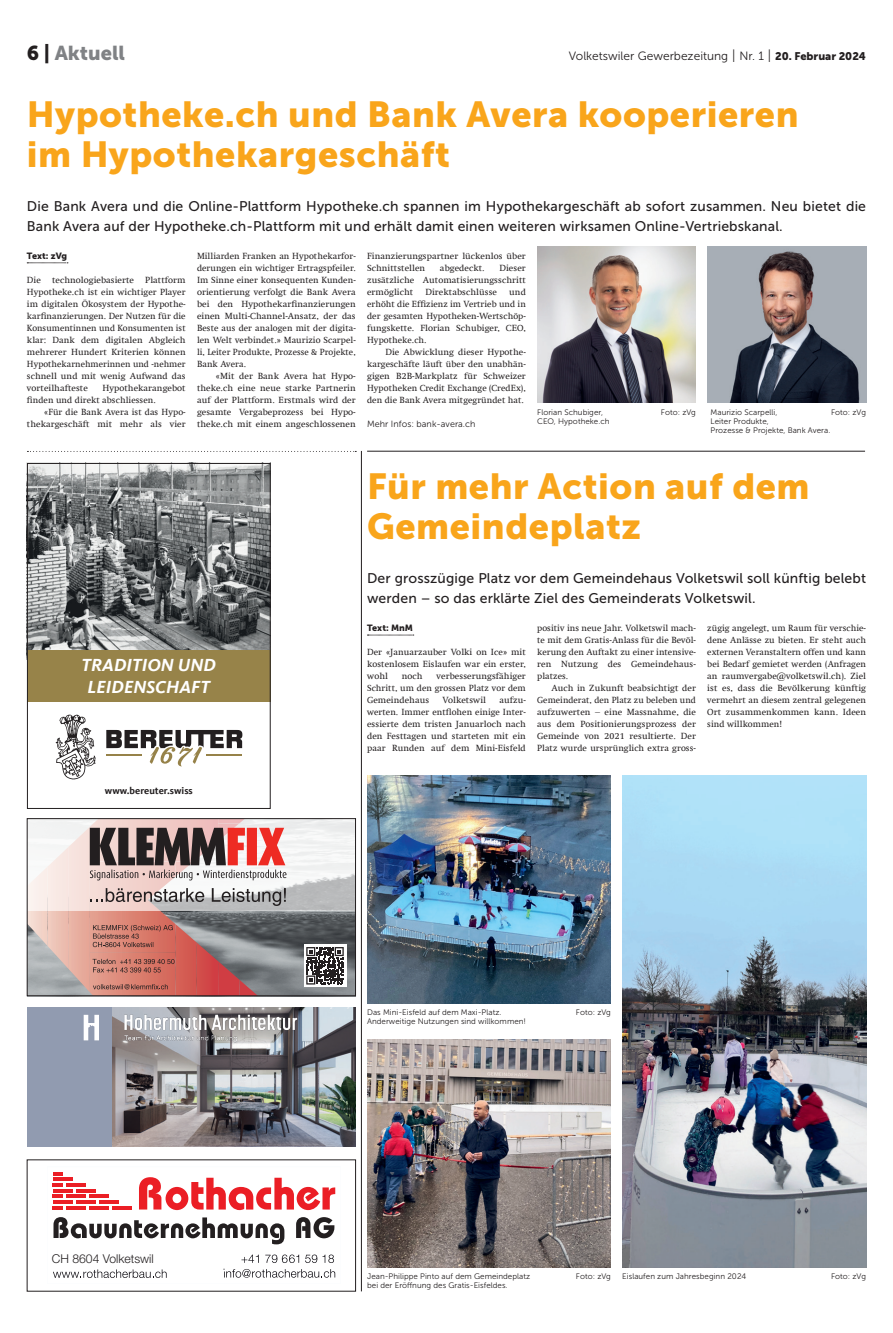
<style>
.page{position:relative;width:893px;height:1333px;background:#fff}
.page>*{position:absolute;margin:0;border:0;box-sizing:border-box;transform-origin:0 0}
.t1{font:36px/40px "Museo Sans 900";letter-spacing:.015em;color:#f9a51b}
.t2{font:20px "Museo Sans 900";color:#808285}
.t3{font:italic 700 18px/21.6px "Kievit Offc";color:#fff;text-align:center}
.t4{font:14px/20px "Museo Sans 500";letter-spacing:.01em;color:#231f20}
.t5{font:300 12.2px "Helvetica Neue";color:#231f20}
.t6{font:12px "Museo Sans 300";color:#231f20}
.t7{font:700 10px "Kievit Offc";color:#231f20}
.t8{font:9px/12px "Swift Com";letter-spacing:.005em;color:#231f20;text-align:justify}
.t9{font:9px "Museo Sans 300";letter-spacing:.005em;color:#231f20}
.t10{font:9px "Museo Sans 900";letter-spacing:.005em;color:#231f20}
.t11{font:8px/9px "Museo Sans 300";letter-spacing:.005em;color:#231f20}
.s1{color:#231f20}
.s2{font-family:"Museo Sans 100";font-size:18px}
.s3{font-family:"Museo Sans 900";font-size:11px}
</style>
<div class="page">
<svg style="left:367px;top:634px;width:47px;height:1px"></svg>
<img style="left:367px;top:1039px;width:244px;height:228px">
<img style="left:367px;top:775px;width:244px;height:228px">
<svg style="left:27px;top:262px;width:41px;height:1px"></svg>
<img style="left:707px;top:247px;width:159px;height:156px">
<img style="left:537px;top:247px;width:159px;height:156px">
<img style="left:29px;top:465px;width:240px;height:185px">
<div style="left:27px;top:650px;width:244px;height:51px;background:#978349"></div>
<svg style="left:106px;top:730px;width:136px;height:36px"></svg>
<div style="left:27px;top:463px;width:244px;height:346px;border:1px solid #231f20"></div>
<svg style="left:56px;top:714px;width:40px;height:65px"></svg>
<svg style="left:27px;top:451px;width:329px;height:1px"></svg>
<hr style="left:367px;top:451px;width:498px;height:1px;background:#231f20">
<hr style="left:361px;top:451px;width:1px;height:840px;background:#231f20">
<img style="left:29px;top:911px;width:325px;height:82px">
<img style="left:68px;top:911px;width:22px;height:81px">
<img style="left:47px;top:911px;width:22px;height:58px">
<img style="left:29px;top:911px;width:18px;height:34px">
<img style="left:90px;top:911px;width:86px;height:41px">
<img style="left:175px;top:923px;width:22px;height:70px">
<img style="left:197px;top:942px;width:21px;height:51px">
<img style="left:90px;top:952px;width:86px;height:41px">
<img style="left:218px;top:961px;width:22px;height:32px">
<img style="left:240px;top:979px;width:18px;height:14px">
<svg style="left:29px;top:820px;width:325px;height:91px"></svg>
<svg style="left:90px;top:827px;width:197px;height:53px"></svg>
<svg style="left:90px;top:888px;width:114px;height:14px;background:#b3a5a3"></svg>
<svg style="left:212px;top:888px;width:74px;height:17px"></svg>
<svg style="left:93px;top:924px;width:80px;height:23px;background:#bc7063"></svg>
<svg style="left:93px;top:958px;width:82px;height:14px"></svg>
<div style="left:304px;top:944px;width:42px;height:43px;background:#fff"></div>
<svg style="left:306px;top:947px;width:38px;height:37px"></svg>
<svg style="left:93px;top:984px;width:75px;height:5px"></svg>
<div style="left:27px;top:818px;width:329px;height:177px;border:1px solid #231f20"></div>
<svg style="left:139px;top:1177px;width:196px;height:32px"></svg>
<svg style="left:112px;top:1206px;width:20px;height:3px"></svg>
<svg style="left:89px;top:1206px;width:20px;height:3px"></svg>
<svg style="left:66px;top:1206px;width:20px;height:3px"></svg>
<svg style="left:53px;top:1206px;width:10px;height:3px"></svg>
<svg style="left:99px;top:1200px;width:19px;height:3px"></svg>
<svg style="left:76px;top:1200px;width:20px;height:3px"></svg>
<svg style="left:53px;top:1200px;width:20px;height:3px"></svg>
<hr style="left:89px;top:1194px;width:20px;height:4px;background:#eb1e25">
<hr style="left:66px;top:1194px;width:20px;height:4px;background:#eb1e25">
<hr style="left:53px;top:1194px;width:10px;height:4px;background:#eb1e25">
<svg style="left:76px;top:1189px;width:20px;height:3px"></svg>
<svg style="left:53px;top:1189px;width:20px;height:3px"></svg>
<hr style="left:66px;top:1183px;width:20px;height:3px;background:#eb1e25">
<svg style="left:53px;top:1183px;width:10px;height:3px"></svg>
<hr style="left:53px;top:1177px;width:20px;height:3px;background:#eb1e25">
<svg style="left:53px;top:1172px;width:10px;height:3px"></svg>
<svg style="left:241px;top:1254px;width:18px;height:8px"></svg>
<svg style="left:265px;top:1254px;width:34px;height:8px"></svg>
<svg style="left:305px;top:1254px;width:29px;height:8px"></svg>
<svg style="left:53px;top:1269px;width:114px;height:8px"></svg>
<svg style="left:224px;top:1268px;width:111px;height:9px"></svg>
<svg style="left:54px;top:1217px;width:230px;height:27px"></svg>
<svg style="left:296px;top:1217px;width:38px;height:21px"></svg>
<div style="left:27px;top:1007px;width:86px;height:139px;background:#919bb0"></div>
<img style="left:112px;top:1007px;width:244px;height:139px">
<img style="left:112px;top:1007px;width:208px;height:58px">
<svg style="left:84px;top:1014px;width:15px;height:26px"></svg>
<img style="left:622px;top:775px;width:244px;height:492px">
<h2 class="t2" style="left:27px;top:42px;width:100px"><span class="s1">6 |</span> Aktuell</h2>
<h3 class="t6" style="left:569px;top:49px;width:299px">Volketswiler Gewerbezeitung <span class="s2">I</span> Nr. 1 <span class="s2">I</span> <span class="s3">20. Februar 2024</span></h3>
<h1 class="t1" style="left:27px;top:94px;width:773px">Hypotheke.ch und Bank Avera kooperieren im Hypothekargeschäft</h1>
<p class="t4" style="left:27px;top:196px;width:841px">Die Bank Avera und die Online-Plattform Hypotheke.ch spannen im Hypothekargeschäft ab sofort zusammen. Neu bietet die<br>Bank Avera auf der Hypotheke.ch-Plattform mit und erhält damit einen weiteren wirksamen Online-Vertriebskanal.</p>
<p class="t10" style="left:27px;top:250px;width:42px">Text: zVg</p>
<p class="t8" style="left:27px;top:274px;width:160px">Die technologiebasierte Plattform Hypotheke.ch ist ein wichtiger Player im digitalen Ökosystem der Hypothe&shy;karfinanzierungen. Der Nutzen für die Konsumentinnen und Konsumenten ist klar: Dank dem digitalen Abgleich mehrerer Hundert Kriterien können Hypothekarnehmerinnen und -nehmer schnell und mit wenig Aufwand das vorteilhafteste</p>
<p class="t8" style="left:197px;top:250px;width:160px">Milliarden Franken an Hypothekarfor&shy;derungen ein wichtiger Ertragspfeiler.<br>Im Sinne einer konsequenten Kunden&shy;orientierung verfolgt die Bank Avera bei den Hypothekarfinanzierungen einen Multi-Channel-Ansatz, der das Beste aus der analogen mit der digita&shy;len Welt verbindet.» Maurizio Scarpel&shy;li, Leiter Produkte, Prozesse &amp; Projekte, Bank Avera.</p>
<p class="t8" style="left:197px;top:370px;width:160px;text-indent:19px">«Mit der Bank Avera hat Hypo&shy;theke.ch eine neue starke Partnerin auf der Plattform. Erstmals wird der gesamte Vergabeprozess bei Hypo&shy;theke.ch mit einem angeschlossenen</p>
<p class="t8" style="left:367px;top:250px;width:160px">Finanzierungspartner lückenlos über<br>Schnittstellen</p>
<p class="t8" style="left:440px;top:262px;width:46px">abgedeckt.</p>
<p class="t8" style="left:367px;top:262px;width:160px;text-indent:132px">Dieser zusätzliche Automatisierungsschritt ermöglicht</p>
<p class="t8" style="left:367px;top:286px;width:160px;text-indent:142px">und erhöht die Effizienz im Vertrieb und in der gesamten Hypotheken-Wertschöp&shy;fungskette. Florian Schubiger, CEO, Hypotheke.ch.</p>
<p class="t8" style="left:367px;top:346px;width:160px;text-indent:18px">Die Abwicklung dieser Hypothe&shy;kargeschäfte läuft über den unabhän&shy;gigen B2B-Markplatz für Schweizer Hypotheken Credit Exchange (CredEx), den die Bank Avera mitgegründet hat.</p>
<p class="t9" style="left:367px;top:419px;width:110px">Mehr Infos: bank-avera.ch</p>
<p class="t8" style="left:425px;top:286px;width:73px">Direktabschlüsse</p>
<p class="t8" style="left:27px;top:382px;width:160px;text-indent:75px">Hypothekarangebot finden und direkt abschliessen.</p>
<p class="t8" style="left:27px;top:406px;width:160px;text-align:right">«Für die Bank Avera ist das Hypo&shy;thekargeschäft mit mehr als vier</p>
<p class="t11" style="left:537px;top:408px;width:67px">Florian Schubiger,</p>
<p class="t11" style="left:661px;top:408px;width:36px">Foto: zVg</p>
<p class="t11" style="left:537px;top:417px;width:74px">CEO, Hypotheke.ch</p>
<p class="t11" style="left:711px;top:408px;width:68px">Maurizio Scarpelli,</p>
<p class="t11" style="left:831px;top:408px;width:36px">Foto: zVg</p>
<p class="t11" style="left:711px;top:417px;width:121px">Leiter Produkte,<br>Prozesse &amp; Projekte, Bank Avera.</p>
<h3 class="t3" style="left:82px;top:654px;width:136px">TRADITION UND<br>LEIDENSCHAFT</h3>
<p class="t7" style="left:105px;top:785px;width:89px">www.bereuter.swiss</p>
<h3 class="t5" style="left:52px;top:1248px;width:103px">CH 8604 Volketswil</h3>
<h1 class="t1" style="left:367px;top:466px;width:444px">Für mehr Action auf dem<br>Gemeindeplatz</h1>
<h3 class="t4" style="left:367px;top:568px;width:500px">Der grosszügige Platz vor dem Gemeindehaus Volketswil soll künftig belebt werden – so das erklärte Ziel des Gemeinderats Volketswil.</h3>
<p class="t10" style="left:367px;top:622px;width:47px">Text: MnM</p>
<p class="t8" style="left:367px;top:646px;width:160px">Der «Januarzauber Volki on Ice» mit kostenlosem Eislaufen war ein erster, wohl</p>
<p class="t8" style="left:707px;top:622px;width:160px">zügig angelegt, um Raum für verschie&shy;dene Anlässe zu bieten. Er steht auch externen Veranstaltern offen und kann bei Bedarf gemietet werden (Anfragen an raumvergabe@volketswil.ch). Ziel ist es, dass die Bevölkerung künftig vermehrt an diesem zentral gelegenen Ort zusammenkommen kann. Ideen sind willkommen!</p>
<p class="t8" style="left:537px;top:622px;width:160px">positiv ins neue Jahr. Volketswil mach&shy;te mit dem Gratis-Anlass für die Bevöl&shy;kerung den Auftakt zu einer intensive&shy;ren Nutzung des Gemeindehaus&shy;platzes.</p>
<p class="t8" style="left:537px;top:682px;width:160px;text-indent:14px">Auch in Zukunft beabsichtigt der Gemeinderat, den Platz zu beleben und aufzuwerten – eine Massnahme, die aus dem Positionierungsprozess der Gemeinde von 2021 resultierte. Der Platz wurde ursprünglich extra gross-</p>
<p class="t8" style="left:367px;top:670px;width:160px;text-indent:69px">verbesserungsfähiger Schritt, um den grossen Platz vor dem Gemeindehaus</p>
<p class="t8" style="left:402px;top:670px;width:22px">noch</p>
<p class="t8" style="left:367px;top:694px;width:160px;text-indent:132px">aufzu&shy;werten. Immer entflohen einige Inter&shy;essierte dem tristen Januarloch nach den Festtagen und starteten mit ein paar Runden auf dem Mini-Eisfeld</p>
<p class="t8" style="left:443px;top:694px;width:45px">Volketswil</p>
<p class="t11" style="left:367px;top:1008px;width:136px">Das Mini-Eisfeld auf dem Maxi-Platz.</p>
<p class="t11" style="left:576px;top:1008px;width:36px">Foto: zVg</p>
<p class="t11" style="left:367px;top:1017px;width:160px">Anderweitige Nutzungen sind willkommen!</p>
<p class="t11" style="left:367px;top:1272px;width:165px">Jean-Philippe Pinto auf dem Gemeindeplatz</p>
<p class="t11" style="left:576px;top:1272px;width:36px">Foto: zVg</p>
<p class="t11" style="left:367px;top:1281px;width:142px">bei der Eröffnung des Gratis-Eisfeldes.</p>
<p class="t11" style="left:622px;top:1272px;width:125px">Eislaufen zum Jahresbeginn 2024</p>
<p class="t11" style="left:831px;top:1272px;width:36px">Foto: zVg</p>
</div>
